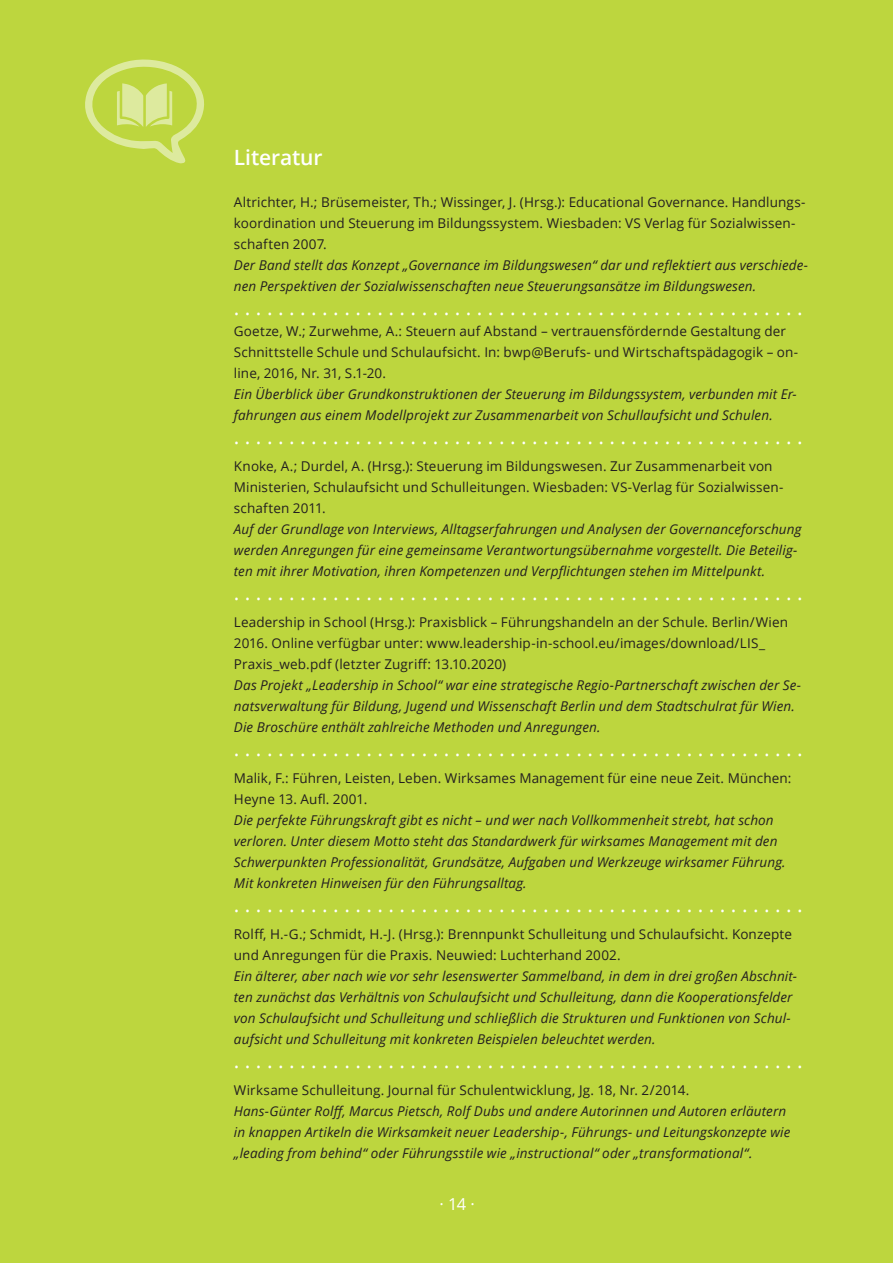
<style>
.page{position:relative;width:893px;height:1263px;background:#bdd63e}
.page>*{position:absolute;margin:0;border:0;box-sizing:border-box;transform-origin:0 0}
.t1{font:21px "Open Sans";color:#fff}
.t2{font:600 21px "Open Sans";letter-spacing:-.005em;color:#fff}
.t3{font:16.5px "Open Sans";color:#fff}
.t4{font:italic 13.5px/21px "Open Sans";letter-spacing:.01em;color:#231f20}
.t5{font:13.5px/21px "Open Sans";letter-spacing:.01em;color:#231f20}
</style>
<div class="page">
<svg style="left:85px;top:59px;width:119px;height:105px"></svg>
<h1 class="t2" style="left:234px;top:143px;width:90px">Literatur</h1>
<p class="t5" style="left:234px;top:191px;width:573px">Altrichter, H.; Brüsemeister, Th.; Wissinger, J. (Hrsg.): Educational Governance. Handlungs&shy;koordination und Steuerung im Bildungssystem. Wiesbaden: VS Verlag für Sozialwissen&shy;schaften 2007.</p>
<p class="t4" style="left:234px;top:254px;width:576px">Der Band stellt das Konzept „Governance im Bildungswesen“ dar und reflektiert aus verschiede&shy;nen Perspektiven der Sozialwissenschaften neue Steuerungsansätze im Bildungswesen.</p>
<h1 class="t1" style="left:234px;top:293px;width:570px">. . . . . . . . . . . . . . . . . . . . . . . . . . . . . . . . . . . . . . . . . . . . . . . . . . . .</h1>
<p class="t5" style="left:234px;top:320px;width:566px">Goetze, W.; Zurwehme, A.: Steuern auf Abstand – vertrauensfördernde Gestaltung der<br>Schnittstelle Schule und Schulaufsicht. In: bwp@Berufs- und Wirtschaftspädagogik – on&shy;line, 2016, Nr. 31, S.1-20.</p>
<p class="t4" style="left:234px;top:383px;width:564px">Ein Überblick über Grundkonstruktionen der Steuerung im Bildungssystem, verbunden mit Er&shy;fahrungen aus einem Modellprojekt zur Zusammenarbeit von Schullaufsicht und Schulen.</p>
<h1 class="t1" style="left:234px;top:422px;width:570px">. . . . . . . . . . . . . . . . . . . . . . . . . . . . . . . . . . . . . . . . . . . . . . . . . . . .</h1>
<p class="t5" style="left:234px;top:455px;width:551px">Knoke, A.; Durdel, A. (Hrsg.): Steuerung im Bildungswesen. Zur Zusammenarbeit von<br>Ministerien, Schulaufsicht und Schulleitungen. Wiesbaden: VS-Verlag für Sozialwissen&shy;schaften 2011.</p>
<p class="t4" style="left:234px;top:518px;width:569px">Auf der Grundlage von Interviews, Alltagserfahrungen und Analysen der Governanceforschung werden Anregungen für eine gemeinsame Verantwortungsübernahme vorgestellt. Die Beteilig&shy;ten mit ihrer Motivation, ihren Kompetenzen und Verpflichtungen stehen im Mittelpunkt.</p>
<h1 class="t1" style="left:234px;top:578px;width:570px">. . . . . . . . . . . . . . . . . . . . . . . . . . . . . . . . . . . . . . . . . . . . . . . . . . . .</h1>
<p class="t5" style="left:234px;top:611px;width:556px">Leadership in School (Hrsg.): Praxisblick – Führungshandeln an der Schule. Berlin/Wien<br>2016. Online verfügbar unter: www.leadership-in-school.eu/images/download/LIS_<br>Praxis_web.pdf (letzter Zugriff: 13.10.2020)</p>
<p class="t4" style="left:234px;top:674px;width:569px">Das Projekt „Leadership in School“ war eine strategische Regio-Partnerschaft zwischen der Se&shy;natsverwaltung für Bildung, Jugend und Wissenschaft Berlin und dem Stadtschulrat für Wien.<br>Die Broschüre enthält zahlreiche Methoden und Anregungen.</p>
<h1 class="t1" style="left:234px;top:734px;width:570px">. . . . . . . . . . . . . . . . . . . . . . . . . . . . . . . . . . . . . . . . . . . . . . . . . . . .</h1>
<p class="t5" style="left:234px;top:767px;width:559px">Malik, F.: Führen, Leisten, Leben. Wirksames Management für eine neue Zeit. München:<br>Heyne 13. Aufl. 2001.</p>
<p class="t4" style="left:234px;top:809px;width:553px">Die perfekte Führungskraft gibt es nicht – und wer nach Vollkommenheit strebt, hat schon verloren. Unter diesem Motto steht das Standardwerk für wirksames Management mit den Schwerpunkten Professionalität, Grundsätze, Aufgaben und Werkzeuge wirksamer Führung.<br>Mit konkreten Hinweisen für den Führungsalltag.</p>
<h1 class="t1" style="left:234px;top:890px;width:570px">. . . . . . . . . . . . . . . . . . . . . . . . . . . . . . . . . . . . . . . . . . . . . . . . . . . .</h1>
<p class="t5" style="left:234px;top:923px;width:559px">Rolff, H.-G.; Schmidt, H.-J. (Hrsg.): Brennpunkt Schulleitung und Schulaufsicht. Konzepte und Anregungen für die Praxis. Neuwied: Luchterhand 2002.</p>
<p class="t4" style="left:234px;top:965px;width:565px">Ein älterer, aber nach wie vor sehr lesenswerter Sammelband, in dem in drei großen Abschnit&shy;ten zunächst das Verhältnis von Schulaufsicht und Schulleitung, dann die Kooperationsfelder von Schulaufsicht und Schulleitung und schließlich die Strukturen und Funktionen von Schul&shy;aufsicht und Schulleitung mit konkreten Beispielen beleuchtet werden.</p>
<h1 class="t1" style="left:234px;top:1046px;width:570px">. . . . . . . . . . . . . . . . . . . . . . . . . . . . . . . . . . . . . . . . . . . . . . . . . . . .</h1>
<p class="t5" style="left:234px;top:1079px;width:457px">Wirksame Schulleitung. Journal für Schulentwicklung, Jg. 18, Nr. 2/2014.</p>
<p class="t4" style="left:234px;top:1100px;width:558px">Hans-Günter Rolff, Marcus Pietsch, Rolf Dubs und andere Autorinnen und Autoren erläutern in knappen Artikeln die Wirksamkeit neuer Leadership-, Führungs- und Leitungskonzepte wie „leading from behind“ oder Führungsstile wie „instructional“ oder „transformational“.</p>
<p class="t3" style="left:439px;top:1193px;width:37px">· 14 ·</p>
</div>
